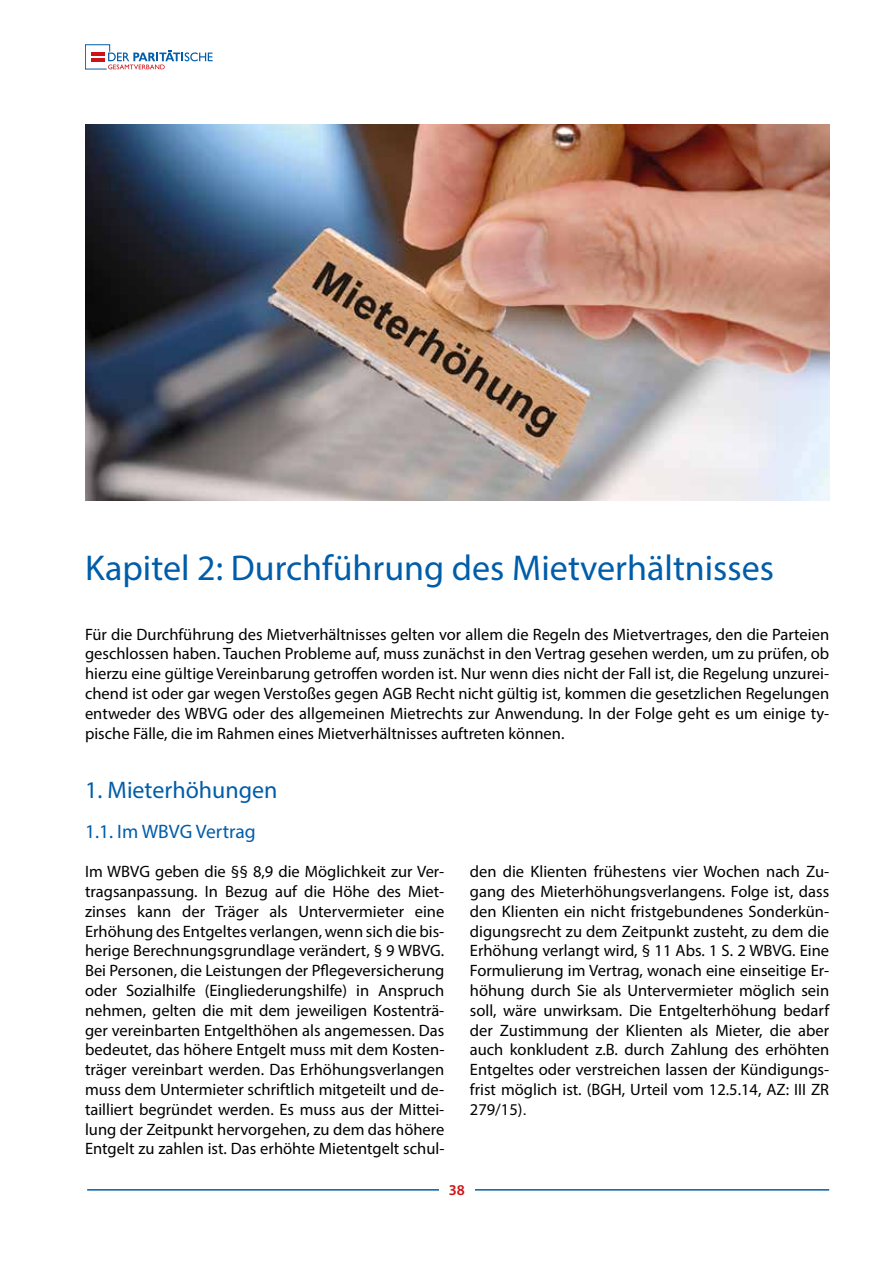
<style>
.page{position:relative;width:893px;height:1263px;background:#fff}
.page>*{position:absolute;margin:0;border:0;box-sizing:border-box;transform-origin:0 0}
.t1{font:36px "Myriad Pro";color:#005da9}
.t2{font:24px "Myriad Pro";color:#005da9}
.t3{font:19.5px "Myriad Pro";color:#005da9}
.t4{font:16.5px/19.8px "Myriad Pro";color:#000;text-align:justify}
.t5{font:600 15px "Myriad Pro";color:#cd1316}
.s1{font-family:"Arial"}
</style>
<div class="page">
<hr style="left:87px;top:1189px;width:742px;height:1px;background:#005da9">
<div style="left:439px;top:1184px;width:36px;height:26px;background:#fff"></div>
<svg style="left:85px;top:44px;width:128px;height:25px"></svg>
<img style="left:85px;top:124px;width:744px;height:377px">
<h1 class="t1" style="left:85px;top:546px;width:691px">Kapitel 2: Durchführung des Mietverhältnisses</h1>
<p class="t4" style="left:85px;top:624px;width:746px">Für die Durchführung des Mietverhältnisses gelten vor allem die Regeln des Mietvertrages, den die Parteien geschlossen haben. Tauchen Probleme auf, muss zunächst in den Vertrag gesehen werden, um zu prüfen, ob hierzu eine gültige Vereinbarung getroffen worden ist. Nur wenn dies nicht der Fall ist, die Regelung unzurei&shy;chend ist oder gar wegen Verstoßes gegen AGB Recht nicht gültig ist, kommen die gesetzlichen Regelungen entweder des WBVG oder des allgemeinen Mietrechts zur Anwendung. In der Folge geht es um einige ty&shy;pische Fälle, die im Rahmen eines Mietverhältnisses auftreten können.</p>
<h2 class="t2" style="left:85px;top:775px;width:194px">1. Mieterhöhungen</h2>
<p class="t3" style="left:85px;top:819px;width:172px">1.1. Im WBVG Vertrag</p>
<p class="t4" style="left:85px;top:861px;width:361px">Im WBVG geben die §§ 8,9 die Möglichkeit zur Ver&shy;tragsanpassung. In Bezug auf die Höhe des Miet&shy;zinses kann der Träger als Untervermieter eine Erhöhung des Entgeltes verlangen, wenn sich die bis&shy;herige Berechnungsgrundlage verändert, § 9 WBVG.<br>Bei Personen, die Leistungen der Pflegeversicherung oder Sozialhilfe (Eingliederungshilfe) in Anspruch nehmen, gelten die mit dem jeweiligen Kostenträ&shy;ger vereinbarten Entgelthöhen als angemessen. Das bedeutet, das höhere Entgelt muss mit dem Kosten&shy;träger vereinbart werden. Das Erhöhungsverlangen muss dem Untermieter schriftlich mitgeteilt und de&shy;tailliert begründet werden. Es muss aus der Mittei&shy;lung der Zeitpunkt hervorgehen, zu dem das höhere Entgelt zu zahlen ist. Das erhöhte Mietentgelt schul-</p>
<p class="t4" style="left:470px;top:861px;width:361px">den die Klienten frühestens vier Wochen nach Zu&shy;gang des Mieterhöhungsverlangens. Folge ist, dass den Klienten ein nicht fristgebundenes Sonderkün&shy;digungsrecht zu dem Zeitpunkt zusteht, zu dem die Erhöhung verlangt wird, § 11 Abs. 1 S. 2 WBVG. Eine Formulierung im Vertrag, wonach eine einseitige Er&shy;höhung durch Sie als Untervermieter möglich sein soll, wäre unwirksam. Die Entgelterhöhung bedarf der Zustimmung der Klienten als Mieter, die aber auch konkludent z.B. durch Zahlung des erhöhten Entgeltes oder verstreichen lassen der Kündigungs&shy;frist möglich ist. (BGH, Urteil vom 12.5.14, AZ: III ZR 279/15)<span class="s1">.</span></p>
<p class="t5" style="left:449px;top:1181px;width:18px">38</p>
</div>
